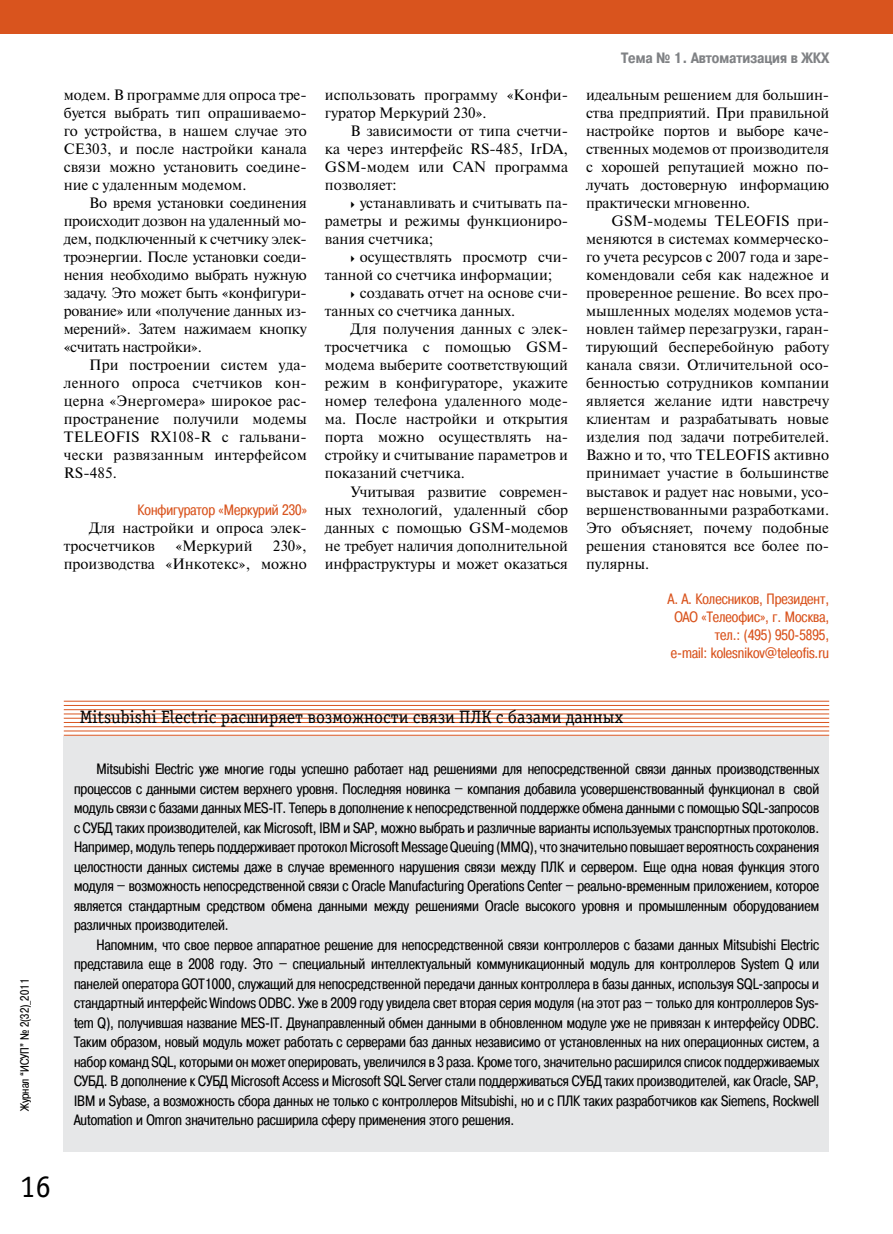
<style>
.page{position:relative;width:893px;height:1234px;background:#fff}
.page>*{position:absolute;margin:0;border:0;box-sizing:border-box;transform-origin:0 0}
.t1{font:31.5px "Officina Serif C";color:#000}
.t2{font:18px "Officina Serif C";color:#000}
.t3{font:15px/18px "Newton C";color:#000;text-align:justify}
.t4{font:15px/19.5px "Pragmatica Cond C";color:#000;text-align:justify}
.t5{font:15px/18px "Pragmatica Cond C";color:#d9541e;text-align:right}
.t6{font:700 15px "Pragmatica Cond C";color:#808285}
.t7{font:12px "Pragmatica Cond C";color:#000}
</style>
<div class="page">
<div style="left:0;top:0;width:893px;height:34px;background:#d9541e"></div>
<div style="left:64px;top:735px;width:765px;height:415px;background:#e6e7e8"></div>
<hr style="left:64px;top:700px;width:765px;height:1px;background:#d9541e">
<hr style="left:64px;top:705px;width:765px;height:1px;background:#d9541e">
<hr style="left:64px;top:709px;width:765px;height:1px;background:#d9541e">
<hr style="left:64px;top:713px;width:765px;height:1px;background:#d9541e">
<hr style="left:64px;top:717px;width:765px;height:1px;background:#d9541e">
<hr style="left:64px;top:722px;width:765px;height:1px;background:#d9541e">
<hr style="left:64px;top:726px;width:765px;height:1px;background:#d9541e">
<hr style="left:64px;top:730px;width:765px;height:1px;background:#d9541e">
<hr style="left:64px;top:734px;width:765px;height:1px;background:#d9541e">
<p class="t3" style="left:64px;top:86px;width:245px">модем. В программе для опроса тре&shy;буется выбрать тип опрашиваемо&shy;го устройства, в нашем случае это CE303, и после настройки канала связи можно установить соедине&shy;ние с удаленным модемом.</p>
<p class="t3" style="left:64px;top:194px;width:245px;text-indent:26px">Во время установки соединения происходит дозвон на удаленный мо&shy;дем, подключенный к счетчику элек&shy;троэнергии. После установки соеди&shy;нения необходимо выбрать нужную задачу. Это может быть «конфигури&shy;рование» или «получение данных из&shy;мерений». Затем нажимаем кнопку «считать настройки».</p>
<p class="t3" style="left:64px;top:356px;width:245px;text-indent:26px">При построении систем уда&shy;ленного опроса счетчиков кон&shy;церна «Энергомера» широкое рас&shy;пространение получили модемы TELEOFIS RX108-R с гальвани&shy;чески развязанным интерфейсом RS‑485.</p>
<p class="t5" style="left:138px;top:500px;width:171px">Конфигуратор «Меркурий 230»</p>
<p class="t3" style="left:64px;top:518px;width:245px;text-indent:26px">Для настройки и опроса элек&shy;тросчетчиков</p>
<p class="t3" style="left:64px;top:536px;width:245px;text-align:right">230»,<br>производства «Инкотекс», можно</p>
<p class="t3" style="left:175px;top:536px;width:79px">«Меркурий</p>
<p class="t3" style="left:325px;top:86px;width:245px">использовать программу «Конфи&shy;гуратор Меркурий 230».</p>
<p class="t3" style="left:325px;top:122px;width:245px;text-indent:26px">В зависимости от типа счетчи&shy;ка через интерфейс RS-485, IrDA, GSM-модем или CAN программа позволяет:</p>
<p class="t3" style="left:325px;top:194px;width:245px;text-indent:35px">устанавливать и считывать па&shy;раметры и режимы функциониро&shy;вания счетчика;</p>
<p class="t3" style="left:325px;top:248px;width:245px;text-indent:35px">осуществлять просмотр счи&shy;танной со счетчика информации;</p>
<p class="t3" style="left:325px;top:284px;width:245px;text-indent:35px">создавать отчет на основе счи&shy;танных со счетчика данных.</p>
<p class="t3" style="left:325px;top:320px;width:245px;text-indent:26px">Для получения данных с элек&shy;тросчетчика с помощью GSM&shy;модема выберите соответствующий режим в конфигураторе, укажите номер телефона удаленного моде&shy;ма. После настройки и открытия порта можно осуществлять на&shy;стройку и считывание параметров и показаний счетчика.</p>
<p class="t3" style="left:325px;top:482px;width:245px;text-indent:26px">Учитывая развитие современ&shy;ных технологий, удаленный сбор данных с помощью GSM-модемов не требует наличия дополнительной инфраструктуры и может оказаться</p>
<p class="t6" style="left:621px;top:50px;width:210px">Тема № 1. Автоматизация в ЖКХ</p>
<p class="t3" style="left:586px;top:86px;width:245px">идеальным решением для большин&shy;ства предприятий. При правильной настройке портов и выборе каче&shy;ственных модемов от производителя с хорошей репутацией можно по&shy;лучать достоверную информацию практически мгновенно.</p>
<p class="t3" style="left:586px;top:212px;width:245px;text-indent:26px">GSM-модемы TELEOFIS при&shy;меняются в системах коммерческо&shy;го учета ресурсов с 2007 года и заре&shy;комендовали себя как надежное и проверенное решение. Во всех про&shy;мышленных моделях модемов уста&shy;новлен таймер перезагрузки, гаран&shy;тирующий бесперебойную работу канала связи. Отличительной осо&shy;бенностью сотрудников компании является желание идти навстречу клиентам и разрабатывать новые изделия под задачи потребителей.<br>Важно и то, что TELEOFIS активно принимает участие в большинстве выставок и радует нас новыми, усо&shy;вершенствованными разработками.<br>Это объясняет, почему подобные решения становятся все более по&shy;пулярны.</p>
<p class="t5" style="left:668px;top:590px;width:163px">А. А. Колесников, Президент,<br>ОАО «Телеофис», г. Москва, тел.: (495) 950-5895,<br>e-mail: kolesnikov@teleofis.ru</p>
<p class="t7" style="left:18px;top:1110px;width:134px;rotate:-90deg">Журнал “ИСУП” № 2(32)_2011</p>
<h1 class="t1" style="left:20px;top:1168px;width:33px">16</h1>
<p class="t2" style="left:80px;top:707px;width:545px">Mitsubishi Electric расширяет возможности связи ПЛК с базами данных</p>
<p class="t4" style="left:74px;top:759px;width:747px;text-indent:22px">Mitsubishi Electric уже многие годы успешно работает над решениями для непосредственной связи данных производственных процессов с данными систем верхнего уровня. Последняя новинка – компания добавила усовершенствованный функционал в свой модуль связи с базами данных MES-IT. Теперь в дополнение к непосредственной поддержке обмена данными с помощью SQL-запросов с СУБД таких производителей, как Microsoft, IBM и SAP, можно выбрать и различные варианты используемых транспортных протоколов.<br>Например, модуль теперь поддерживает протокол Microsoft Message Queuing (MMQ), что значительно повышает вероятность сохранения целостности данных системы даже в случае временного нарушения связи между ПЛК и сервером. Еще одна новая функция этого модуля – возможность непосредственной связи с Oracle Manufacturing Operations Center – реально-временным приложением, которое является стандартным средством обмена данными между решениями Oracle высокого уровня и промышленным оборудованием различных производителей.</p>
<p class="t4" style="left:74px;top:934px;width:747px;text-indent:22px">Напомним, что свое первое аппаратное решение для непосредственной связи контроллеров с базами данных Mitsubishi Electric представила еще в 2008 году. Это – специальный интеллектуальный коммуникационный модуль для контроллеров System Q или панелей оператора GOT1000, служащий для непосредственной передачи данных контроллера в базы данных, используя SQL-запросы и стандартный интерфейс Windows ODBC. Уже в 2009 году увидела свет вторая серия модуля (на этот раз – только для контроллеров Sys&shy;tem Q), получившая название MES-IT. Двунаправленный обмен данными в обновленном модуле уже не привязан к интерфейсу ODBC.<br>Таким образом, новый модуль может работать с серверами баз данных независимо от установленных на них операционных систем, а набор команд SQL, которыми он может оперировать, увеличился в 3 раза. Кроме того, значительно расширился список поддерживаемых СУБД. В дополнение к СУБД Microsoft Access и Microsoft SQL Server стали поддерживаться СУБД таких производителей, как Oracle, SAP, IBM и Sybase, а возможность сбора данных не только с контроллеров Mitsubishi, но и с ПЛК таких разработчиков как Siemens, Rockwell Automation и Omron значительно расширила сферу применения этого решения.</p>
</div>
